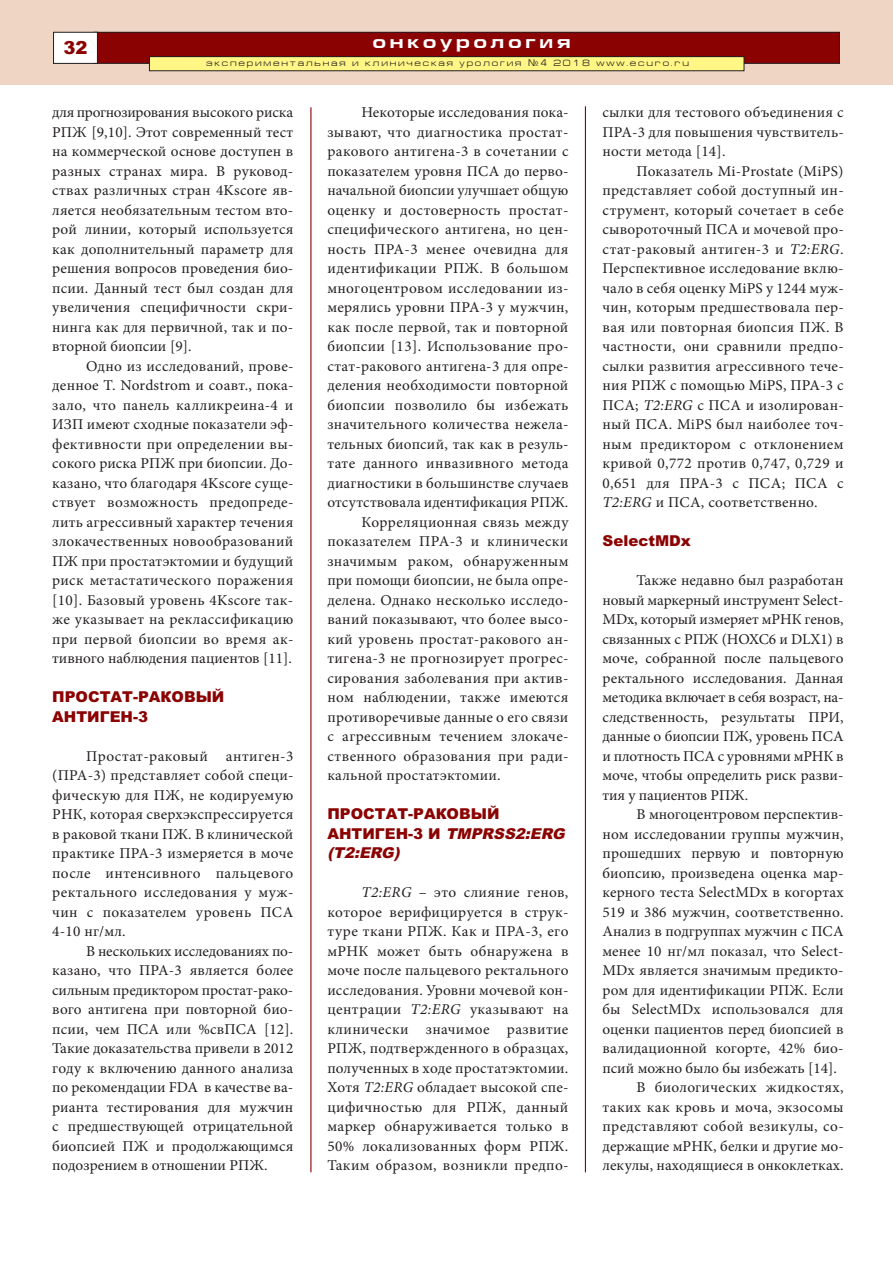
<style>
.page{position:relative;width:893px;height:1263px;background:#fff}
.page>*{position:absolute;margin:0;border:0;box-sizing:border-box;transform-origin:0 0}
.t1{font:700 18px "Europe Ext";letter-spacing:.2em;color:#fff}
.t2{font:900 18px "Arial";color:#8b0202}
.t3{font:15px/19.5px "Minion Pro";letter-spacing:.015em;color:#231f20;text-align:justify}
.t4{font:900 15px/19.5px "Arial";color:#8b0202}
.t5{font:9px "Europe Ext Normal";letter-spacing:.2em;color:#231f20}
.s1{font-family:"Europe"}
.s2{font-style:italic}
</style>
<div class="page">
<hr style="left:310px;top:107px;width:1px;height:1065px;background:#8b0202">
<hr style="left:585px;top:106px;width:1px;height:1066px;background:#8b0202">
<div style="left:0;top:0;width:893px;height:85px;background:#eed5c4"></div>
<div style="left:94px;top:33px;width:745px;height:30px;background:#8b0202"></div>
<div style="left:94px;top:32px;width:746px;height:32px;border:1px solid #231f20"></div>
<div style="left:54px;top:33px;width:43px;height:30px;background:#fff"></div>
<div style="left:53px;top:32px;width:45px;height:32px;border:1px solid #231f20"></div>
<div style="left:150px;top:57px;width:594px;height:13px;background:#fff685"></div>
<div style="left:149px;top:56px;width:595px;height:15px;border:1px solid #231f20"></div>
<p class="t2" style="left:64px;top:37px;width:26px">32</p>
<p class="t1" style="left:372px;top:31px;width:200px">онкоурология</p>
<p class="t5" style="left:206px;top:58px;width:484px">экспериментальная и клиническая урология <span class="s1">¹4</span> 2018 www.ecuro.ru</p>
<p class="t3" style="left:52px;top:104px;width:243px">для прогнозирования высокого риска РПЖ [9,10]. Этот современный тест на коммерческой основе доступен в разных странах мира. В руковод&shy;ствах различных стран 4Kscore яв&shy;ляется необязательным тестом вто&shy;рой линии, который используется как дополнительный параметр для решения вопросов проведения био&shy;псии. Данный тест был создан для увеличения специфичности скри&shy;нинга как для первичной, так и по&shy;вторной биопсии [9].</p>
<p class="t3" style="left:52px;top:357px;width:243px;text-indent:34px">Одно из исследований, прове&shy;денное Т. Nordstrom и соавт., пока&shy;зало, что панель калликреина-4 и ИЗП имеют сходные показатели эф&shy;фективности при определении вы&shy;сокого риска РПЖ при биопсии. До&shy;казано, что благодаря 4Kscore суще&shy;ствует возможность предопреде&shy;лить агрессивный характер течения злокачественных новообразований ПЖ при простатэктомии и будущий риск метастатического поражения [10]. Базовый уровень 4Kscore так&shy;же указывает на реклассификацию при первой биопсии во время ак&shy;тивного наблюдения пациентов [11].</p>
<p class="t4" style="left:52px;top:687px;width:174px">ПРОСТАТ-РАКОВЫЙ<br>АНТИГЕН-3</p>
<p class="t3" style="left:52px;top:747px;width:243px;text-indent:34px">Простат-раковый антиген-3 (ПРА-3) представляет собой специ&shy;фическую для ПЖ, не кодируемую РНК, которая сверхэкспрессируется в раковой ткани ПЖ. В клинической практике ПРА-3 измеряется в моче после интенсивного пальцевого ректального исследования у муж&shy;чин с показателем уровень ПСА 4-10 нг/мл.</p>
<p class="t3" style="left:52px;top:942px;width:243px;text-indent:34px">В нескольких исследованиях по&shy;казано, что ПРА-3 является более сильным предиктором простат-рако&shy;вого антигена при повторной био&shy;псии, чем ПСА или %свПСА [12].<br>Такие доказательства привели в 2012 году к включению данного анализа по рекомендации FDA в качестве ва&shy;рианта тестирования для мужчин с предшествующей отрицательной биопсией ПЖ и продолжающимся подозрением в отношении РПЖ.</p>
<p class="t3" style="left:361px;top:104px;width:209px">Некоторые исследования пока-</p>
<p class="t3" style="left:327px;top:123px;width:243px">зывают, что диагностика простат-</p>
<p class="t3" style="left:327px;top:143px;width:243px">ракового антигена-3 в сочетании с</p>
<p class="t3" style="left:327px;top:162px;width:243px">показателем уровня ПСА до перво-</p>
<p class="t3" style="left:327px;top:182px;width:243px">начальной биопсии улучшает общую</p>
<p class="t3" style="left:327px;top:201px;width:243px">оценку и достоверность простат-</p>
<p class="t3" style="left:327px;top:221px;width:243px">специфического антигена, но цен-</p>
<p class="t3" style="left:327px;top:240px;width:243px">ность ПРА-3 менее очевидна для</p>
<p class="t3" style="left:327px;top:260px;width:243px">идентификации РПЖ. В большом</p>
<p class="t3" style="left:327px;top:279px;width:243px">многоцентровом исследовании из-</p>
<p class="t3" style="left:327px;top:299px;width:243px">мерялись уровни ПРА-3 у мужчин,</p>
<p class="t3" style="left:327px;top:318px;width:243px">как после первой, так и повторной</p>
<p class="t3" style="left:327px;top:338px;width:243px">биопсии [13]. Использование про-</p>
<p class="t3" style="left:327px;top:357px;width:243px">стат-ракового антигена-3 для опре-</p>
<p class="t3" style="left:327px;top:377px;width:243px">деления необходимости повторной</p>
<p class="t3" style="left:327px;top:396px;width:243px">биопсии позволило бы избежать</p>
<p class="t3" style="left:327px;top:416px;width:243px">значительного количества нежела-</p>
<p class="t3" style="left:327px;top:435px;width:243px">тельных биопсий, так как в резуль-</p>
<p class="t3" style="left:327px;top:455px;width:243px">тате данного инвазивного метода</p>
<p class="t3" style="left:327px;top:474px;width:243px">диагностики в большинстве случаев</p>
<p class="t3" style="left:327px;top:494px;width:243px">отсутствовала идентификация РПЖ.</p>
<p class="t3" style="left:361px;top:513px;width:209px">Корреляционная связь между</p>
<p class="t3" style="left:327px;top:533px;width:243px">показателем ПРА-3 и клинически</p>
<p class="t3" style="left:327px;top:552px;width:243px">значимым раком, обнаруженным</p>
<p class="t3" style="left:327px;top:572px;width:243px">при помощи биопсии, не была опре-</p>
<p class="t3" style="left:327px;top:591px;width:243px">делена. Однако несколько исследо-</p>
<p class="t3" style="left:327px;top:611px;width:243px">ваний показывают, что более высо-</p>
<p class="t3" style="left:327px;top:630px;width:243px">кий уровень простат-ракового ан-</p>
<p class="t3" style="left:327px;top:650px;width:243px">тигена-3 не прогнозирует прогрес-</p>
<p class="t3" style="left:327px;top:669px;width:243px">сирования заболевания при актив-</p>
<p class="t3" style="left:327px;top:689px;width:243px">ном наблюдении, также имеются</p>
<p class="t3" style="left:327px;top:708px;width:243px">противоречивые данные о его связи</p>
<p class="t3" style="left:327px;top:728px;width:243px">с агрессивным течением злокаче-</p>
<p class="t3" style="left:327px;top:747px;width:243px">ственного образования при ради-</p>
<p class="t3" style="left:327px;top:767px;width:175px">кальной простатэктомии.</p>
<p class="t4" style="left:327px;top:804px;width:243px">ПРОСТАТ-РАКОВЫЙ<br>АНТИГЕН-3 И <span class="s2">TMPRSS2:ERG (T2:ERG)</span></p>
<p class="t3" style="left:327px;top:884px;width:243px;text-indent:34px"><span class="s2">T2:ERG</span> – это слияние генов, которое верифицируется в струк&shy;туре ткани РПЖ. Как и ПРА-3, его мРНК может быть обнаружена в моче после пальцевого ректального исследования. Уровни мочевой кон&shy;центрации <span class="s2">Т2:ERG</span> указывают на клинически значимое развитие РПЖ, подтвержденного в образцах, полученных в ходе простатэктомии.<br>Хотя <span class="s2">T2:ERG</span> обладает высокой спе&shy;цифичностью для РПЖ, данный маркер обнаруживается только в 50% локализованных форм РПЖ.<br>Таким образом, возникли предпо-</p>
<p class="t3" style="left:602px;top:104px;width:243px">сылки для тестового объединения с ПРА-3 для повышения чувствитель&shy;ности метода [14].</p>
<p class="t3" style="left:602px;top:162px;width:243px;text-indent:34px">Показатель Mi-Prostate (MiPS) представляет собой доступный ин&shy;струмент, который сочетает в себе сывороточный ПСА и мочевой про&shy;стат-раковый антиген-3 и <span class="s2">T2:ERG</span>.<br>Перспективное исследование вклю&shy;чало в себя оценку MiPS у 1244 муж&shy;чин, которым предшествовала пер&shy;вая или повторная биопсия ПЖ. В частности, они сравнили предпо&shy;сылки развития агрессивного тече&shy;ния РПЖ с помощью MiPS, ПРА-3 с ПСА; <span class="s2">T2:ERG</span> с ПСА и изолирован&shy;ный ПСА. MiPS был наиболее точ&shy;ным предиктором с отклонением кривой 0,772 против 0,747, 0,729 и 0,651 для ПРА-3 с ПСА; ПСА с <span class="s2">T2:ERG</span> и ПСА, соответственно.</p>
<p class="t4" style="left:602px;top:531px;width:90px">SelectMDх</p>
<p class="t3" style="left:602px;top:572px;width:243px;text-indent:34px">Также недавно был разработан новый маркерный инструмент Select-MDx, который измеряет мРНК генов, связанных с РПЖ (HOXC6 и DLX1) в моче, собранной после пальцевого ректального исследования. Данная методика включает в себя возраст, на&shy;следственность, результаты ПРИ, данные о биопсии ПЖ, уровень ПСА и плотность ПСА с уровнями мРНК в моче, чтобы определить риск разви&shy;тия у пациентов РПЖ.</p>
<p class="t3" style="left:636px;top:806px;width:209px">В многоцентровом перспектив-</p>
<p class="t3" style="left:602px;top:825px;width:243px">ном исследовании группы мужчин,</p>
<p class="t3" style="left:602px;top:845px;width:243px">прошедших первую и повторную</p>
<p class="t3" style="left:602px;top:864px;width:243px">биопсию, произведена оценка мар-</p>
<p class="t3" style="left:602px;top:884px;width:243px">керного теста SelectMDx в когортах</p>
<p class="t3" style="left:602px;top:903px;width:243px">519 и 386 мужчин, соответственно.</p>
<p class="t3" style="left:602px;top:923px;width:243px">Анализ в подгруппах мужчин с ПСА</p>
<p class="t3" style="left:602px;top:942px;width:243px">менее 10 нг/мл показал, что Select-</p>
<p class="t3" style="left:602px;top:962px;width:243px">MDx является значимым предикто-</p>
<p class="t3" style="left:602px;top:981px;width:243px">ром для идентификации РПЖ. Если</p>
<p class="t3" style="left:602px;top:1001px;width:243px">бы SelectMDx использовался для</p>
<p class="t3" style="left:602px;top:1020px;width:243px">оценки пациентов перед биопсией в</p>
<p class="t3" style="left:602px;top:1040px;width:243px">валидационной когорте, 42% био-</p>
<p class="t3" style="left:602px;top:1059px;width:236px">псий можно было бы избежать [14].</p>
<p class="t3" style="left:636px;top:1079px;width:209px">В биологических жидкостях,</p>
<p class="t3" style="left:602px;top:1098px;width:243px">таких как кровь и моча, экзосомы</p>
<p class="t3" style="left:602px;top:1118px;width:243px">представляют собой везикулы, со-</p>
<p class="t3" style="left:602px;top:1137px;width:243px">держащие мРНК, белки и другие мо-</p>
<p class="t3" style="left:602px;top:1157px;width:243px">лекулы, находящиеся в онкоклетках.</p>
</div>
